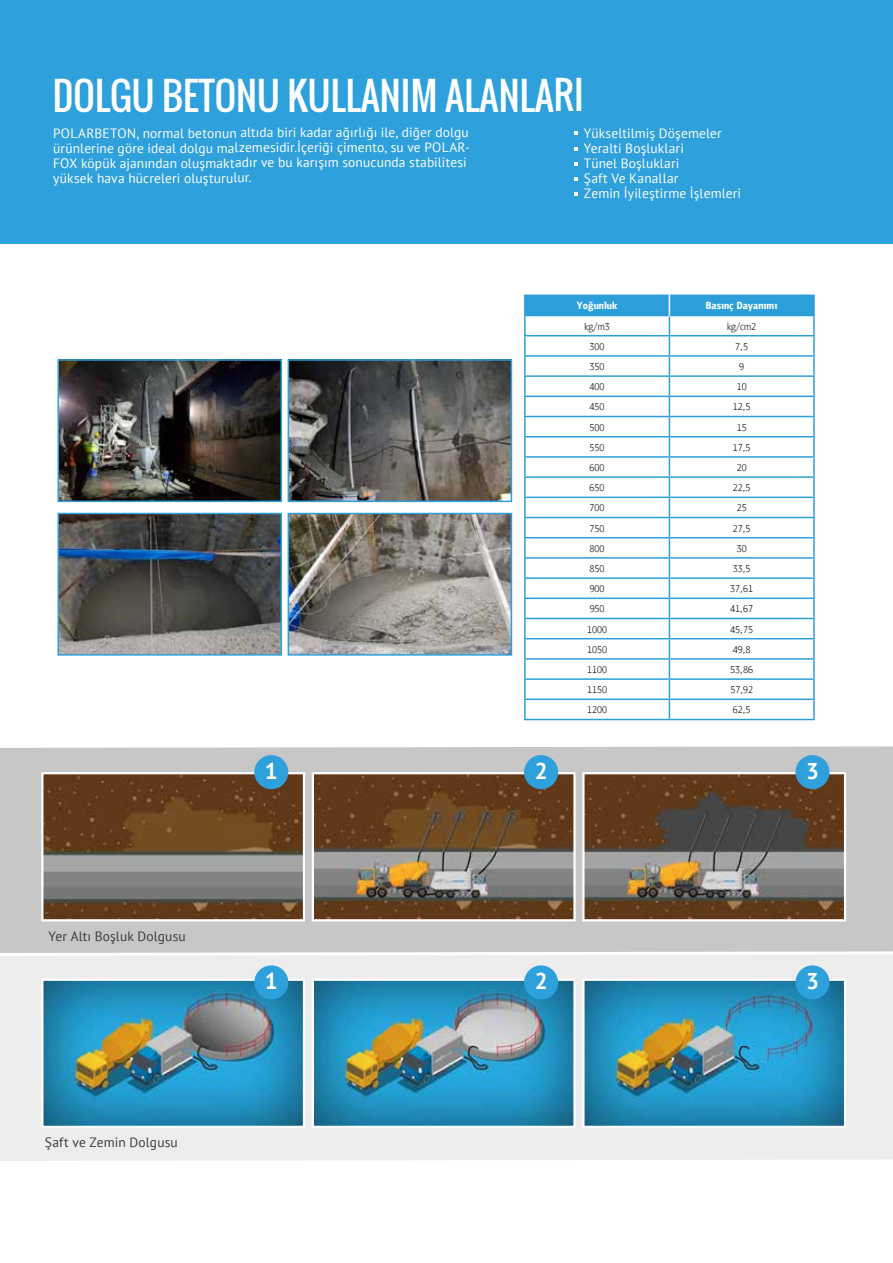
<style>
.page{position:relative;width:893px;height:1263px;background:#fff}
.page>*{position:absolute;margin:0;border:0;box-sizing:border-box;transform-origin:0 0}
.t1{font:37.35px "Oswald";letter-spacing:-.005em;color:#fff}
.t2{font:700 22.8px "PT Sans";color:#fff}
.t3{font:13.5px/15px "PT Sans";letter-spacing:.005em;color:#fff}
.t4{font:13.5px "PT Sans";letter-spacing:.01em;color:#3d3c3c}
.t5{font:700 10.5px "PF Bulletin Sans Pro";color:#fff}
.t6{font:300 10.5px/20.2px "PF Bulletin Sans Pro";color:#1d1d1b;text-align:justify}
</style>
<div class="page">
<div style="left:0;top:0;width:893px;height:243px;background:#2ea0db"></div>
<svg style="left:574px;top:147px;width:4px;height:3px"></svg>
<svg style="left:574px;top:131px;width:4px;height:4px"></svg>
<svg style="left:574px;top:162px;width:4px;height:4px"></svg>
<svg style="left:574px;top:177px;width:4px;height:4px"></svg>
<svg style="left:574px;top:192px;width:4px;height:4px"></svg>
<div style="left:0;top:746px;width:893px;height:207px;background:#c7c7c7"></div>
<div style="left:0;top:954px;width:893px;height:207px;background:#ededed"></div>
<img style="left:44px;top:775px;width:258px;height:143px">
<div style="left:41px;top:772px;width:264px;height:149px;border:2px solid #fff"></div>
<img style="left:315px;top:775px;width:258px;height:143px">
<div style="left:312px;top:772px;width:264px;height:149px;border:2px solid #fff"></div>
<img style="left:585px;top:775px;width:258px;height:143px">
<div style="left:582px;top:772px;width:264px;height:149px;border:2px solid #fff"></div>
<div style="left:254px;top:755px;width:34px;height:34px;background:#2ea0db;border-radius:50%"></div>
<div style="left:524px;top:755px;width:34px;height:34px;background:#2ea0db;border-radius:50%"></div>
<div style="left:795px;top:755px;width:34px;height:34px;background:#2ea0db;border-radius:50%"></div>
<img style="left:44px;top:982px;width:258px;height:143px">
<div style="left:41px;top:979px;width:264px;height:149px;border:2px solid #fff"></div>
<img style="left:315px;top:982px;width:258px;height:143px">
<div style="left:312px;top:979px;width:264px;height:149px;border:2px solid #fff"></div>
<img style="left:585px;top:982px;width:258px;height:143px">
<div style="left:582px;top:979px;width:264px;height:149px;border:2px solid #fff"></div>
<div style="left:254px;top:965px;width:34px;height:34px;background:#2ea0db;border-radius:50%"></div>
<div style="left:524px;top:965px;width:34px;height:34px;background:#2ea0db;border-radius:50%"></div>
<div style="left:795px;top:965px;width:34px;height:34px;background:#2ea0db;border-radius:50%"></div>
<hr style="left:524px;top:719px;width:145px;height:1px;background:#2c9fda">
<hr style="left:669px;top:719px;width:146px;height:1px;background:#2c9fda">
<img style="left:60px;top:362px;width:219px;height:137px">
<div style="left:57px;top:359px;width:225px;height:143px;border:2px solid #2ea0db"></div>
<img style="left:291px;top:362px;width:218px;height:137px">
<div style="left:288px;top:359px;width:224px;height:143px;border:2px solid #2ea0db"></div>
<img style="left:60px;top:516px;width:219px;height:137px">
<div style="left:57px;top:513px;width:225px;height:143px;border:2px solid #2ea0db"></div>
<img style="left:291px;top:516px;width:218px;height:137px">
<div style="left:288px;top:513px;width:224px;height:143px;border:2px solid #2ea0db"></div>
<svg style="left:524px;top:295px;width:291px;height:424px"></svg>
<h1 class="t1" style="left:53px;top:68px;width:533px">DOLGU BETONU KULLANIM ALANLARI</h1>
<p class="t3" style="left:53px;top:125px;width:418px">POLARBETON, normal betonun altıda biri kadar ağırlığı ile, diğer dolgu ürünlerine göre ideal dolgu malzemesidir.İçeriği çimento, su ve POLAR-FOX köpük ajanından oluşmaktadır ve bu karışım sonucunda stabilitesi yüksek hava hücreleri oluşturulur.</p>
<p class="t3" style="left:584px;top:125px;width:159px">Yükseltilmiş Döşemeler<br>Yeralti Boşluklari<br>Tünel Boşluklari<br>Şaft Ve Kanallar<br>Zemin İyileştirme İşlemleri</p>
<p class="t5" style="left:583px;top:300px;width:31px">□ ◆■●◆</p>
<p class="t5" style="left:758px;top:300px;width:7px">■</p>
<p class="t6" style="left:590px;top:336px;width:6px">✓ ✓ ✔ ✔</p>
<p class="t4" style="left:49px;top:927px;width:139px">Yer Altı Boşluk Dolgusu</p>
<p class="t4" style="left:45px;top:1133px;width:134px">Şaft ve Zemin Dolgusu</p>
<h2 class="t2" style="left:265px;top:756px;width:14px">1</h2>
<h2 class="t2" style="left:535px;top:756px;width:14px">2</h2>
<h2 class="t2" style="left:806px;top:756px;width:14px">3</h2>
<h2 class="t2" style="left:265px;top:966px;width:14px">1</h2>
<h2 class="t2" style="left:535px;top:966px;width:14px">2</h2>
<h2 class="t2" style="left:806px;top:966px;width:14px">3</h2>
</div>
